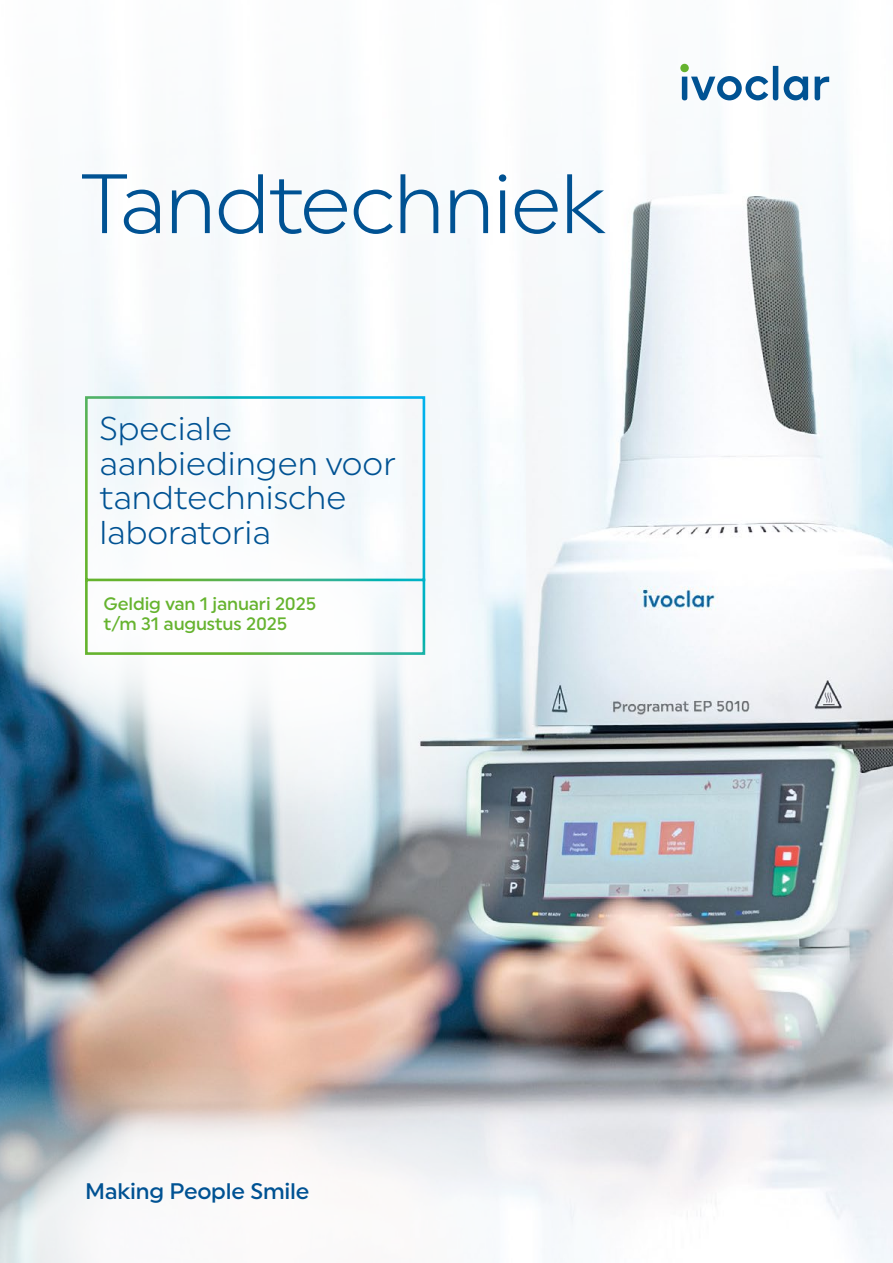
<style>
.page{position:relative;width:893px;height:1263px;background:#fff}
.page>*{position:absolute;margin:0;border:0;box-sizing:border-box;transform-origin:0 0}
.t1{font:84px "Uniform Pro Ivoclar Lgt";letter-spacing:-.02em;color:#005293}
.t2{font:33px/34.5px "Uniform Pro Ivoclar Lgt";color:#005293}
.t3{font:500 22.5px "Uniform Pro Ivoclar";letter-spacing:-.01em;color:#005293}
.t4{font:500 18px/19.5px "Uniform Pro Ivoclar";letter-spacing:-.01em;color:#65b32e}
</style>
<div class="page">
<img style="left:0;top:63px;width:893px;height:1157px">
<div style="left:0;top:377px;width:438px;height:75px;background:#f5f9fb"></div>
<svg style="left:0;top:1059px;width:705px;height:13px;background:#aa9f9e"></svg>
<svg style="left:0;top:1072px;width:806px;height:191px"></svg>
<svg style="left:0;top:452px;width:477px;height:437px"></svg>
<svg style="left:25px;top:536px;width:453px;height:206px;fill:#f5f9fb"></svg>
<svg style="left:680px;top:64px;width:9px;height:8px"></svg>
<svg style="left:682px;top:66px;width:147px;height:34px"></svg>
<svg style="left:82px;top:395px;width:346px;height:261px"></svg>
<h1 class="t1" style="left:80px;top:155px;width:527px">Tandtechniek</h1>
<p class="t2" style="left:99px;top:411px;width:298px">Speciale aanbiedingen voor tandtechnische laboratoria</p>
<p class="t4" style="left:104px;top:594px;width:214px">Geldig van 1 januari 2025 t/m 31 augustus 2025</p>
<p class="t3" style="left:85px;top:1178px;width:226px">Making People Smile</p>
</div>
